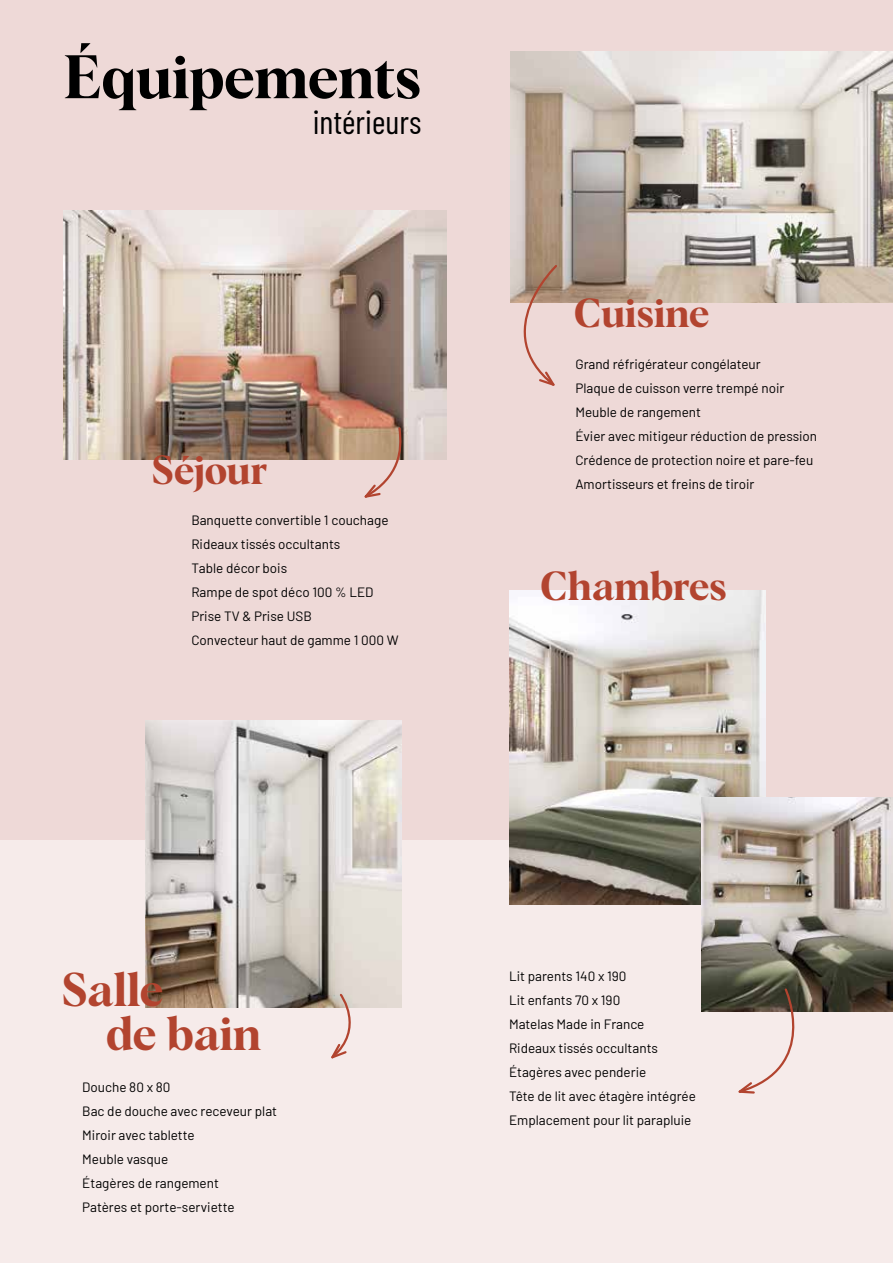
<style>
.page{position:relative;width:893px;height:1263px;background:#eed9d7}
.page>*{position:absolute;margin:0;border:0;box-sizing:border-box;transform-origin:0 0}
.t1{font:60px "Albra Semi";letter-spacing:-.005em;color:#000}
.t2{font:46.2px/44.7px "Albra Semi";color:#b2442f}
.t3{font:39.6px "Albra Semi";color:#b2442f}
.t4{font:32.85px "Barlow Condensed";color:#000}
.t5{font:13.5px/24px "Barlow";color:#000}
</style>
<div class="page">
<div style="left:0;top:840px;width:893px;height:423px;background:#f6ebea"></div>
<img style="left:510px;top:51px;width:383px;height:251px">
<img style="left:509px;top:590px;width:256px;height:314px">
<img style="left:702px;top:797px;width:191px;height:215px">
<img style="left:145px;top:720px;width:256px;height:287px">
<svg style="left:510px;top:264px;width:49px;height:122px"></svg>
<svg style="left:733px;top:987px;width:87px;height:107px"></svg>
<img style="left:64px;top:211px;width:382px;height:248px">
<svg style="left:360px;top:426px;width:42px;height:72px"></svg>
<svg style="left:327px;top:993px;width:38px;height:66px"></svg>
<h1 class="t1" style="left:64px;top:43px;width:359px">Équipements</h1>
<h3 class="t4" style="left:313px;top:103px;width:110px">intérieurs</h3>
<h3 class="t3" style="left:151px;top:448px;width:118px">Séjour</h3>
<p class="t5" style="left:191px;top:510px;width:209px">Banquette convertible 1 couchage<br>Rideaux tissés occultants<br>Table décor bois<br>Rampe de spot déco 100 % LED<br>Prise TV &amp; Prise USB<br>Convecteur haut de gamme 1 000 W</p>
<h3 class="t3" style="left:574px;top:290px;width:137px">Cuisine</h3>
<p class="t5" style="left:575px;top:353px;width:243px">Grand réfrigérateur congélateur<br>Plaque de cuisson verre trempé noir Meuble de rangement<br>Évier avec mitigeur réduction de pression Crédence de protection noire et pare-feu Amortisseurs et freins de tiroir</p>
<h3 class="t3" style="left:540px;top:564px;width:188px">Chambres</h3>
<h2 class="t2" style="left:106px;top:967px;width:157px;text-indent:-45px">Salle<br>de bain</h2>
<p class="t5" style="left:82px;top:1076px;width:196px">Douche 80 x 80<br>Bac de douche avec receveur plat<br>Miroir avec tablette<br>Meuble vasque<br>Étagères de rangement<br>Patères et porte-serviette</p>
<p class="t5" style="left:509px;top:965px;width:188px">Lit parents 140 x 190<br>Lit enfants 70 x 190<br>Matelas Made in France<br>Rideaux tissés occultants<br>Étagères avec penderie<br>Tête de lit avec étagère intégrée<br>Emplacement pour lit parapluie</p>
</div>
